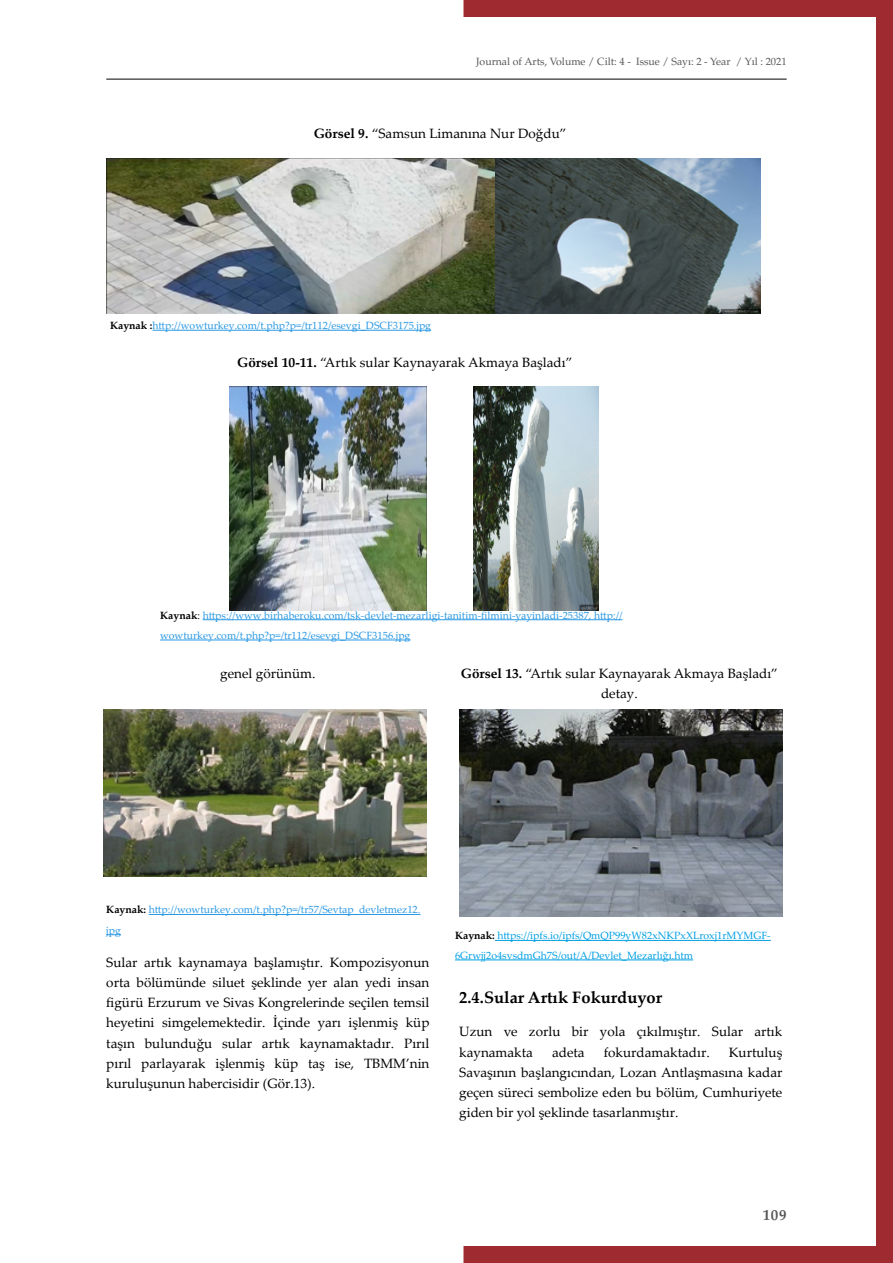
<style>
.page{position:relative;width:893px;height:1263px;background:#fff}
.page>*{position:absolute;margin:0;border:0;box-sizing:border-box;transform-origin:0 0}
.t1{font:700 16.5px "Palatino Linotype";color:#000}
.t2{font:700 15px "Palatino";color:#575756}
.t3{font:13.5px/20.2px "Palatino Linotype";color:#000;text-align:justify}
.t4{font:10.5px/20.2px "Palatino Linotype";color:#2998e3}
.t5{font:10.5px/19.5px "Palatino Linotype";color:#009fe3}
.t6{font:10.5px "Palatino";color:#575756}
.s1{font-weight:700}
.s2{font-weight:700;color:#000}
.s3{color:#000}
</style>
<div class="page">
<svg style="left:463px;top:0;width:430px;height:1263px"></svg>
<hr style="left:106px;top:79px;width:681px;height:1px;background:#000">
<hr style="left:149px;top:914px;width:271px;height:1px;background:#2998e3">
<svg style="left:106px;top:934px;width:15px;height:1px"></svg>
<img style="left:229px;top:386px;width:198px;height:225px">
<img style="left:473px;top:386px;width:125px;height:225px">
<img style="left:107px;top:159px;width:653px;height:154px">
<hr style="left:153px;top:330px;width:278px;height:1px;background:#2998e3">
<hr style="left:203px;top:619px;width:419px;height:1px;background:#2998e3">
<hr style="left:160px;top:640px;width:250px;height:1px;background:#2998e3">
<img style="left:103px;top:709px;width:324px;height:167px">
<img style="left:459px;top:709px;width:323px;height:207px">
<hr style="left:495px;top:940px;width:276px;height:1px;background:#009fe3">
<hr style="left:455px;top:959px;width:238px;height:1px;background:#009fe3">
<p class="t6" style="left:476px;top:55px;width:312px">Journal of Arts, Volume / Cilt: 4 - Issue / Sayı: 2 - Year / Yıl : 2021</p>
<p class="t3" style="left:314px;top:123px;width:254px"><span class="s1">Görsel 9.</span> “Samsun Limanına Nur Doğdu”</p>
<p class="t4" style="left:110px;top:315px;width:323px"><span class="s2">Kaynak :</span>http://wowturkey.com/t.php?p=/tr112/esevgi_DSCF3175.jpg</p>
<p class="t3" style="left:237px;top:352px;width:337px"><span class="s1">Görsel 10-11.</span> “Artık sular Kaynayarak Akmaya Başladı”</p>
<p class="t4" style="left:160px;top:604px;width:464px"><span class="s2">Kaynak</span><span class="s3">:</span> https://www.birhaberoku.com/tsk-devlet-mezarligi-tanitim-filmini-yayinladi-25387, http:// wowturkey.com/t.php?p=/tr112/esevgi_DSCF3156.jpg</p>
<p class="t3" style="left:461px;top:663px;width:319px;text-align:center"><span class="s1">Görsel 13.</span> “Artık sular Kaynayarak Akmaya Başladı” detay.</p>
<p class="t3" style="left:220px;top:663px;width:97px">genel görünüm.</p>
<p class="t4" style="left:106px;top:899px;width:316px"><span class="s2">Kaynak:</span> http://wowturkey.com/t.php?p=/tr57/Sevtap_devletmez12. jpg</p>
<p class="t3" style="left:106px;top:951px;width:325px">Sular artık kaynamaya başlamıştır. Kompozisyonun orta bölümünde siluet şeklinde yer alan yedi insan figürü Erzurum ve Sivas Kongrelerinde seçilen temsil heyetini simgelemektedir. İçinde yarı işlenmiş küp taşın bulunduğu sular artık kaynamaktadır. Pırıl pırıl parlayarak işlenmiş küp taş ise, TBMM’nin kuruluşunun habercisidir (Gör.13).</p>
<p class="t5" style="left:455px;top:925px;width:317px"><span class="s2">Kaynak:</span> https://ipfs.io/ipfs/QmQP99yW82xNKPxXLroxj1rMYMGF-<br>6Grwjj2o4svsdmGh7S/out/A/Devlet_Mezarlığı.htm</p>
<p class="t1" style="left:459px;top:986px;width:204px">2.4.Sular Artık Fokurduyor</p>
<p class="t3" style="left:459px;top:1021px;width:325px">Uzun ve zorlu bir yola çıkılmıştır. Sular artık kaynamakta</p>
<p class="t3" style="left:552px;top:1041px;width:34px">adeta</p>
<p class="t3" style="left:604px;top:1041px;width:108px">fokurdamaktadır.</p>
<p class="t3" style="left:459px;top:1041px;width:325px;text-indent:270px">Kurtuluş Savaşının başlangıcından, Lozan Antlaşmasına kadar geçen süreci sembolize eden bu bölüm, Cumhuriyete giden bir yol şeklinde tasarlanmıştır.</p>
<p class="t2" style="left:763px;top:1202px;width:25px">109</p>
</div>
